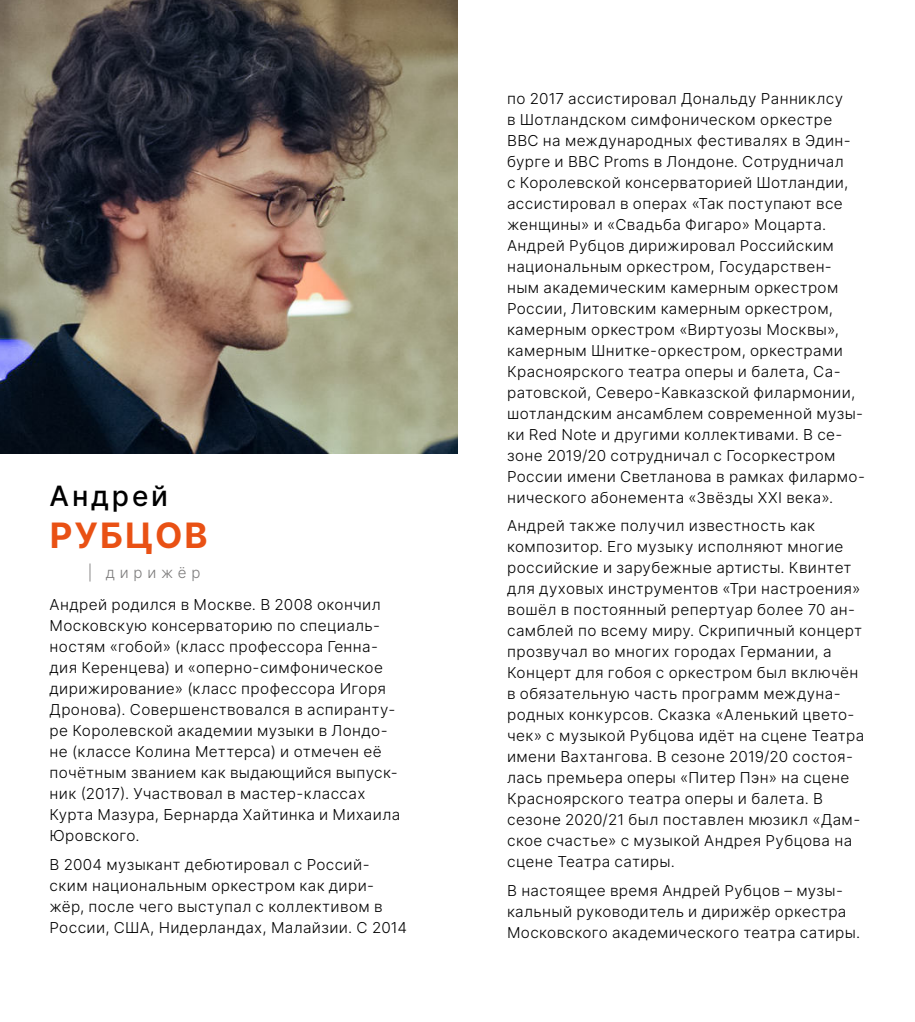
<style>
.page{position:relative;width:915px;height:1022px;background:#fff}
.page>*{position:absolute;margin:0;border:0;box-sizing:border-box;transform-origin:0 0}
.t1{font:700 35px "Inter";letter-spacing:.06em;color:#e95114}
.t2{font:500 28px "Inter";letter-spacing:.1em;color:#000}
.t3{font:300 15.05px/21px "Inter";letter-spacing:.025em;color:#000}
.t4{font:300 15.05px "Inter";letter-spacing:.325em;color:#7c7b7b}
</style>
<div class="page">
<img style="left:0;top:0;width:457px;height:453px">
<h2 class="t2" style="left:50px;top:479px;width:120px">Андрей</h2>
<h1 class="t1" style="left:50px;top:514px;width:159px">РУБЦОВ</h1>
<p class="t4" style="left:88px;top:563px;width:114px">| дирижёр</p>
<p class="t3" style="left:50px;top:594px;width:352px">Андрей родился в Москве. В 2008 окончил Московскую консерваторию по специаль&shy;ностям «гобой» (класс профессора Генна&shy;дия Керенцева) и «оперно-симфоническое дирижирование» (класс профессора Игоря Дронова). Совершенствовался в аспиранту&shy;ре Королевской академии музыки в Лондо&shy;не (классе Колина Меттерса) и отмечен её почётным званием как выдающийся выпуск&shy;ник (2017). Участвовал в мастер-классах Курта Мазура, Бернарда Хайтинка и Михаила Юровс кого.</p>
<p class="t3" style="left:50px;top:854px;width:359px">В 2004 музыкант дебютировал с Россий&shy;ским национальным оркестром как дири&shy;жёр, после чего выступал с коллективом в России, США, Нидерландах, Малайзии. C 2014</p>
<p class="t3" style="left:507px;top:88px;width:359px">по 2017 ассистировал Дональду Ранниклсу<br>в Шотландском симфоническом оркестре BBC на международных фестивалях в Эдин&shy;бурге и BBC Proms в Лондоне. Сотрудничал<br>с Королевской консерваторией Шотландии, ассистировал в операх «Так поступают все женщины» и «Свадьба Фигаро» Моцарта.<br>Андрей Рубцов дирижировал Российским национальным оркестром, Государствен&shy;ным академическим камерным оркестром России, Литовским камерным оркестром, камерным оркестром «Виртуозы Москвы», камерным Шнитке-оркестром, оркестрами Красноярского театра оперы и балета, Са&shy;ратовской, Северо-Кавказской филармонии, шотландским ансамблем современной музы&shy;ки Red Note и другими коллективами. В се&shy;зоне 2019/20 сотрудничал с Госоркестром России имени Светланова в рамках филармо&shy;нического абонемента «Звёзды XXI века».</p>
<p class="t3" style="left:507px;top:515px;width:359px">Андрей также получил известность как композитор. Его музыку исполняют многие российские и зарубежные артисты. Квинтет для духовых инструментов «Три настроения» вошёл в постоянный репертуар более 70 ан&shy;самблей по всему миру. Скрипичный концерт прозвучал во многих городах Германии, а Концерт для гобоя с оркестром был включён в обязательную часть программ междуна&shy;родных конкурсов. Сказка «Аленький цвето&shy;чек» с музыкой Рубцова идёт на сцене Театра имени Вахтангова. В сезоне 2019/20 состоя&shy;лась премьера оперы «Питер Пэн» на сцене Красноярского театра оперы и балета. В сезоне 2020/21 был поставлен мюзикл «Дам&shy;ское счастье» с музыкой Андрея Рубцова на сцене Театра сатиры.</p>
<p class="t3" style="left:507px;top:880px;width:355px">В настоящее время Андрей Рубцов – музы&shy;кальный руководитель и дирижёр оркестра<br>Московского академического театра сатиры.</p>
</div>
